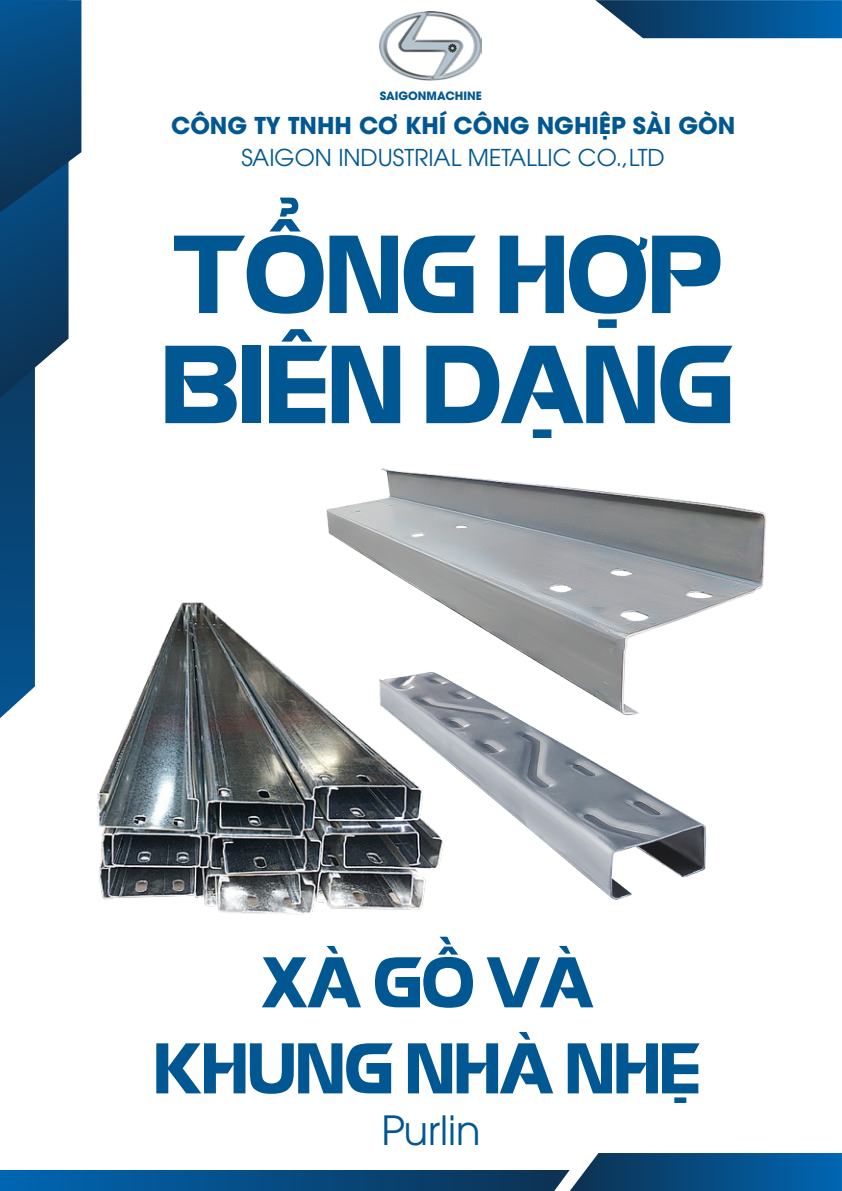
<style>
.page{position:relative;width:842px;height:1191px;background:#fff}
.page>*{position:absolute;margin:0;border:0;box-sizing:border-box;transform-origin:0 0}
.t1{font:108px/110px "UTM Eremitage";color:#005792}
.t2{font:69.8px/86px "UTM Eremitage";color:#005792;text-align:center}
.t3{font:40px "UTM Avo";color:#005792}
.t4{font:700 23.2px "UTM Avo";color:#005792}
.t5{font:23.2px "UTM Avo";color:#005792}
.t6{font:700 11.4px "UTM Avo";color:#005792}
</style>
<div class="page">
<svg style="left:0;top:0;width:81px;height:718px"></svg>
<svg style="left:595px;top:0;width:247px;height:38px;background:#1f5f91"></svg>
<img style="left:380px;top:12px;width:102px;height:69px">
<svg style="left:0;top:1153px;width:842px;height:38px"></svg>
<img style="left:97px;top:602px;width:247px;height:313px">
<img style="left:344px;top:730px;width:362px;height:180px">
<img style="left:322px;top:468px;width:444px;height:262px">
<p class="t6" style="left:380px;top:86px;width:103px">SAIGONMACHINE</p>
<p class="t4" style="left:171px;top:106px;width:566px">CÔNG TY TNHH CƠ KHÍ CÔNG NGHIỆP SÀI GÒN</p>
<p class="t5" style="left:242px;top:139px;width:425px">SAIGON INDUSTRIAL METALLIC CO.,LTD</p>
<h1 class="t1" style="left:159px;top:212px;width:573px">TỔNG HỢP<br>BIÊN DẠNG</h1>
<h2 class="t2" style="left:152px;top:934px;width:548px">XÀ GỒ VÀ<br>KHUNG NHÀ NHẸ</h2>
<h3 class="t3" style="left:381px;top:1099px;width:101px">Purlin</h3>
</div>
